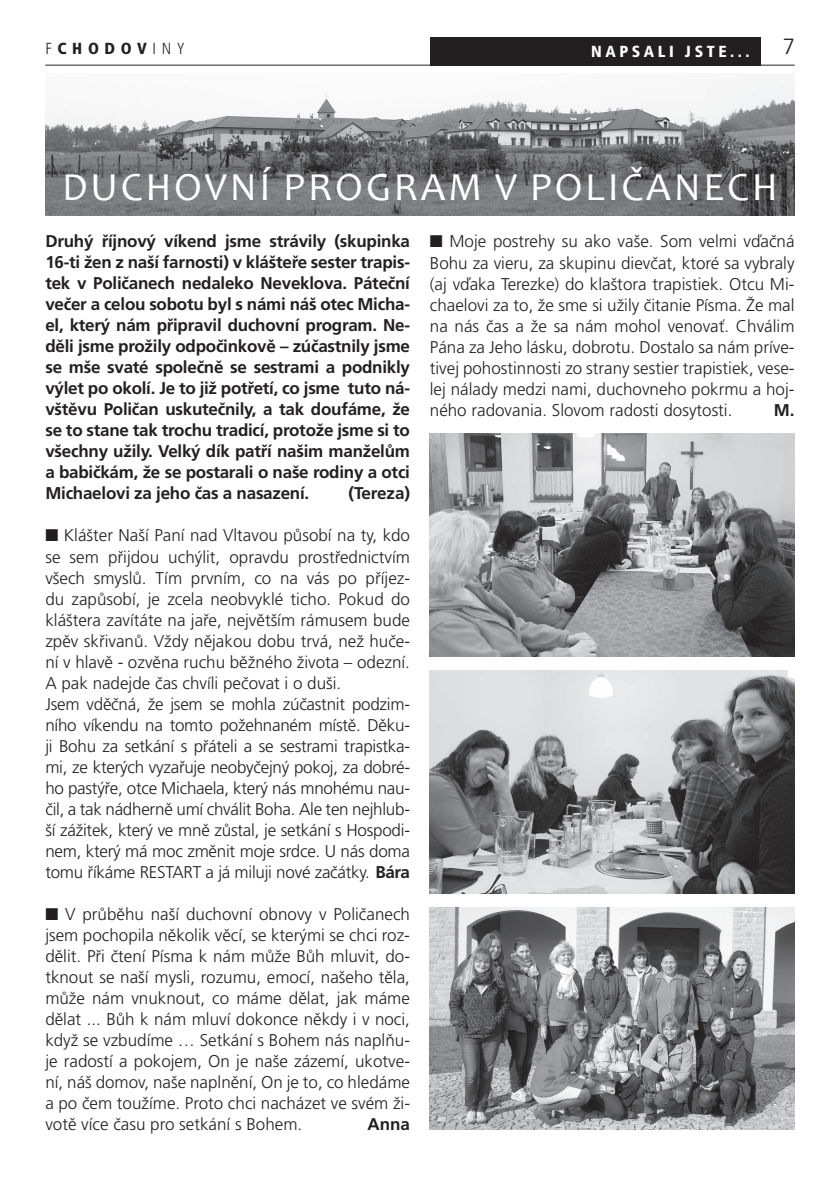
<style>
.page{position:relative;width:840px;height:1191px;background:#fff}
.page>*{position:absolute;margin:0;border:0;box-sizing:border-box;transform-origin:0 0}
.t1{font:40px "Candara";letter-spacing:.07em;color:#fff}
.t2{font:300 22px "Frutiger CE";color:#231f20}
.t3{font:300 17px/21px "Frutiger CE";color:#231f20;text-align:justify}
.t4{font:700 17px/21px "Frutiger CE";letter-spacing:-.015em;color:#231f20;text-align:justify}
.t5{font:900 condensed 16px "Frutiger CE";letter-spacing:.22em;color:#fff}
.t6{font:900 condensed 16px "Frutiger CE";color:#231f20}
.s1{font-weight:300}
.s2{font-weight:700}
</style>
<div class="page">
<hr style="left:45px;top:65px;width:749px;height:1px;background:#231f20">
<div style="left:429px;top:37px;width:331px;height:28px;background:#231f20"></div>
<img style="left:45px;top:74px;width:749px;height:141px">
<img style="left:429px;top:907px;width:365px;height:222px">
<img style="left:429px;top:434px;width:365px;height:222px">
<img style="left:429px;top:671px;width:365px;height:222px">
<p class="t6" style="left:45px;top:40px;width:141px"><span class="s1">F</span>CHODOV <span class="s1">INY</span></p>
<p class="t5" style="left:591px;top:43px;width:160px">NAPSALI JSTE...</p>
<p class="t2" style="left:782px;top:34px;width:14px">7</p>
<h1 class="t1" style="left:62px;top:163px;width:717px">DUCHOVNÍ PROGRAM V POLIČANECH</h1>
<p class="t4" style="left:45px;top:231px;width:366px">Druhý říjnový víkend jsme strávily (skupinka 16-ti žen z naší farnosti) v klášteře sester trapis&shy;tek v Poličanech nedaleko Neveklova. Páteční večer a celou sobotu byl s námi náš otec Micha&shy;el, který nám připravil duchovní program. Ne&shy;děli jsme prožily odpočinkově – zúčastnily jsme se mše svaté společně se sestrami a podnikly výlet po okolí. Je to již potřetí, co jsme tuto ná&shy;vštěvu Poličan uskutečnily, a tak doufáme, že se to stane tak trochu tradicí, protože jsme si to všechny užily. Velký dík patří našim manželům a babičkám, že se postarali o naše rodiny a otci Michaelovi za jeho čas a nasazení.</p>
<p class="t4" style="left:348px;top:483px;width:63px">(Tereza)</p>
<p class="t3" style="left:45px;top:525px;width:366px;text-align:left">■ Klášter Naší Paní nad Vltavou působí na ty, kdo se sem přijdou uchýlit, opravdu prostřednictvím všech smyslů. Tím prvním, co na vás po příjez&shy;du zapůsobí, je zcela neobvyklé ticho. Pokud do kláštera zavítáte na jaře, největším rámusem bude zpěv skřivanů. Vždy nějakou dobu trvá, než huče&shy;ní v hlavě - ozvěna ruchu běžného života – odezní.<br>A pak nadejde čas chvíli pečovat i o duši.<br>Jsem vděčná, že jsem se mohla zúčastnit podzim&shy;ního víkendu na tomto požehnaném místě. Děku&shy;ji Bohu za setkání s přáteli a se sestrami trapistka&shy;mi, ze kterých vyzařuje neobyčejný pokoj, za dobré&shy;ho pastýře, otce Michaela, který nás mnohému nau&shy;čil, a tak nádherně umí chválit Boha. Ale ten nejhlub&shy;ší zážitek, který ve mně zůstal, je setkání s Hospodi&shy;nem, který má moc změnit moje srdce. U nás doma tomu říkáme RESTART a já miluji nové začátky. <span class="s2">Bára</span></p>
<p class="t3" style="left:45px;top:903px;width:366px">■ V průběhu naší duchovní obnovy v Poličanech jsem pochopila několik věcí, se kterými se chci roz&shy;dělit. Při čtení Písma k nám může Bůh mluvit, do&shy;tknout se naší mysli, rozumu, emocí, našeho těla, může nám vnuknout, co máme dělat, jak máme dělat ... Bůh k nám mluví dokonce někdy i v noci, když se vzbudíme … Setkání s Bohem nás naplňu&shy;je radostí a pokojem, On je naše zázemí, ukotve&shy;ní, náš domov, naše naplnění, On je to, co hledáme a po čem toužíme. Proto chci nacházet ve svém ži&shy;votě více času pro setkání s Bohem.</p>
<p class="t4" style="left:367px;top:1113px;width:44px">Anna</p>
<p class="t3" style="left:429px;top:231px;width:366px">■ Moje postrehy su ako vaše. Som velmi vďačná Bohu za vieru, za skupinu dievčat, ktoré sa vybraly (aj vďaka Terezke) do klaštora trapistiek. Otcu Mi&shy;chaelovi za to, že sme si užily čitanie Písma. Že mal na nás čas a že sa nám mohol venovať. Chválim Pána za Jeho lásku, dobrotu. Dostalo sa nám príve&shy;tivej pohostinnosti zo strany sestier trapistiek, vese&shy;lej nálady medzi nami, duchovneho pokrmu a hoj&shy;ného radovania. Slovom radosti dosytosti.</p>
<p class="t4" style="left:773px;top:399px;width:22px">M.</p>
</div>
